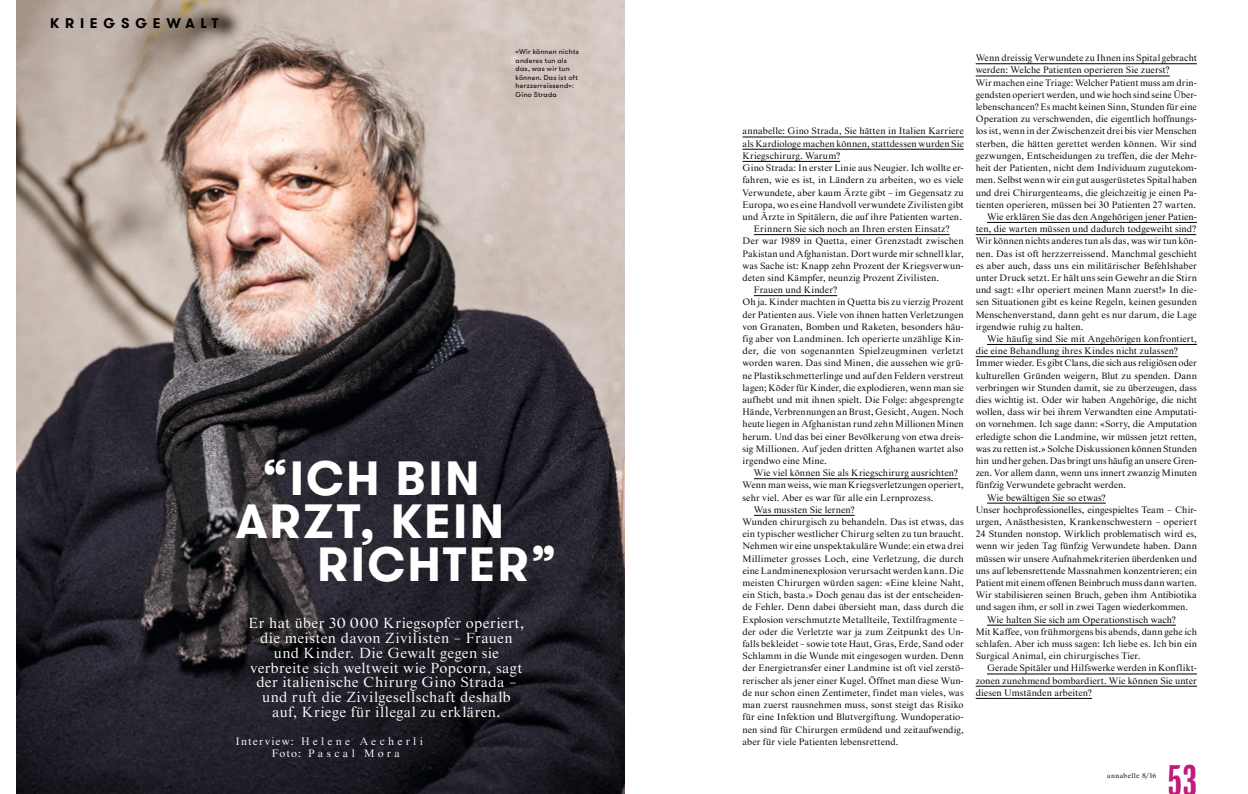
<style>
.page{position:relative;width:1248px;height:794px;background:#fff}
.page>*{position:absolute;margin:0;border:0;box-sizing:border-box;transform-origin:0 0}
.TI_Walsheim_48{font:700 48px "GT Walsheim";letter-spacing:.045em;color:#fff}
.Pagina_R{font:condensed 40.6px "Balboa";color:#c01a7b}
.LD_Starling_14_8{font:14.8px/14.8px "Starling";letter-spacing:.025em;color:#fff;text-align:center}
.Rubrik{font:700 14px "GT Walsheim";letter-spacing:.415em;color:#000}
.AU_Starling_11{font:11px/11.5px "Starling";letter-spacing:.29em;color:#fff}
.Interview_oE{font:9.5px/12.2px "Starling";letter-spacing:.005em;color:#000;text-align:justify}
.Interview_Frage_mE{font:9.5px/12.2px "Starling";letter-spacing:.005em;color:#000}
.Interview_Frage_oE{font:9.5px/12.2px "Starling";letter-spacing:.01em;color:#000;text-align:justify}
.LE_links_7{font:7px/8.5px "GT Walsheim";letter-spacing:.035em;color:#000}
.Pagina_R-2{font:7px "Starling";letter-spacing:.06em;color:#000}
</style>
<div class="page">
<img style="left:17px;top:0;width:607px;height:794px">
<hr style="left:742px;top:137px;width:221px;height:1px;background:#000">
<hr style="left:742px;top:149px;width:221px;height:1px;background:#000">
<hr style="left:742px;top:161px;width:98px;height:1px;background:#000">
<hr style="left:753px;top:234px;width:196px;height:1px;background:#000">
<hr style="left:753px;top:295px;width:84px;height:1px;background:#000">
<hr style="left:753px;top:478px;width:204px;height:1px;background:#000">
<hr style="left:753px;top:515px;width:101px;height:1px;background:#000">
<hr style="left:975px;top:64px;width:221px;height:1px;background:#000">
<hr style="left:975px;top:76px;width:194px;height:1px;background:#000">
<hr style="left:986px;top:222px;width:210px;height:1px;background:#000">
<hr style="left:975px;top:234px;width:221px;height:1px;background:#000">
<hr style="left:986px;top:344px;width:210px;height:1px;background:#000">
<hr style="left:975px;top:356px;width:202px;height:1px;background:#000">
<hr style="left:986px;top:503px;width:119px;height:1px;background:#000">
<hr style="left:986px;top:625px;width:189px;height:1px;background:#000">
<hr style="left:986px;top:674px;width:210px;height:1px;background:#000">
<hr style="left:975px;top:686px;width:221px;height:1px;background:#000">
<hr style="left:975px;top:698px;width:116px;height:1px;background:#000">
<p class="Rubrik" style="left:50px;top:13px;width:170px">KRIEGSGEWALT</p>
<p class="LE_links_7" style="left:515px;top:48px;width:65px">«Wir können nichts anderes tun als das, was wir tun können. Das ist oft herzzerreissend»:<br>Gino Strada</p>
<p class="TI_Walsheim_48" style="left:262px;top:447px;width:218px">“ICH BIN</p>
<p class="TI_Walsheim_48" style="left:236px;top:490px;width:270px">ARZT, KEIN</p>
<p class="TI_Walsheim_48" style="left:317px;top:533px;width:240px">RICHTER”</p>
<p class="LD_Starling_14_8" style="left:249px;top:616px;width:277px">Er hat über 30 000 Kriegsopfer operiert, die meisten davon Zivilisten – Frauen und Kinder. Die Gewalt gegen sie verbreite sich weltweit wie Popcorn, sagt der italienische Chirurg Gino Strada – und ruft die Zivilgesellschaft deshalb auf, Kriege für illegal zu erklären.</p>
<p class="AU_Starling_11" style="left:272px;top:736px;width:153px;text-indent:-36px">Interview: Helene Aecherli<br>Foto: Pascal Mora</p>
<p class="Interview_Frage_oE" style="left:742px;top:125px;width:223px">annabelle: Gino Strada, Sie hätten in Italien Karriere als Kardiologe machen können, stattdessen wurden Sie Kriegschirurg. Warum?</p>
<p class="Interview_oE" style="left:742px;top:162px;width:223px">Gino Strada: In erster Linie aus Neugier. Ich wollte er&shy;fahren, wie es ist, in Ländern zu arbeiten, wo es viele Verwundete, aber kaum Ärzte gibt – im Gegensatz zu Europa, wo es eine Handvoll verwundete Zivilisten gibt und Ärzte in Spitälern, die auf ihre Patienten warten.</p>
<p class="Interview_Frage_mE" style="left:753px;top:223px;width:197px">Erinnern Sie sich noch an Ihren ersten Einsatz?</p>
<p class="Interview_oE" style="left:742px;top:235px;width:223px">Der war 1989 in Quetta, einer Grenzstadt zwischen Pakistan und Afghanistan. Dort wurde mir schnell klar, was Sache ist: Knapp zehn Prozent der Kriegsverwun&shy;deten sind Kämpfer, neunzig Prozent Zivilisten.</p>
<p class="Interview_Frage_mE" style="left:753px;top:284px;width:85px">Frauen und Kinder?</p>
<p class="Interview_oE" style="left:742px;top:296px;width:223px">Oh ja. Kinder machten in Quetta bis zu vierzig Prozent der Patienten aus. Viele von ihnen hatten Verletzungen von Granaten, Bomben und Raketen, besonders häu&shy;fig aber von Landminen. Ich operierte unzählige Kin&shy;der, die von sogenannten Spielzeugminen verletzt worden waren. Das sind Minen, die aussehen wie grü&shy;ne Plastikschmetterlinge und auf den Feldern verstreut lagen; Köder für Kinder, die explodieren, wenn man sie aufhebt und mit ihnen spielt. Die Folge: abgesprengte Hände, Verbrennungen an Brust, Gesicht, Augen. Noch heute liegen in Afghanistan rund zehn Millionen Minen herum. Und das bei einer Bevölkerung von etwa dreis&shy;sig Millionen. Auf jeden dritten Afghanen wartet also irgendwo eine Mine.</p>
<p class="Interview_Frage_mE" style="left:753px;top:467px;width:205px">Wie viel können Sie als Kriegschirurg ausrichten?</p>
<p class="Interview_oE" style="left:742px;top:479px;width:223px">Wenn man weiss, wie man Kriegsverletzungen operiert, sehr viel. Aber es war für alle ein Lernprozess.</p>
<p class="Interview_Frage_mE" style="left:753px;top:504px;width:102px">Was mussten Sie lernen?</p>
<p class="Interview_oE" style="left:742px;top:516px;width:223px">Wunden chirurgisch zu behandeln. Das ist etwas, das ein typischer westlicher Chirurg selten zu tun braucht.<br>Nehmen wir eine unspektakuläre Wunde: ein etwa drei Millimeter grosses Loch, eine Verletzung, die durch eine Landminenexplosion verursacht werden kann. Die meisten Chirurgen würden sagen: «Eine kleine Naht, ein Stich, basta.» Doch genau das ist der entscheiden&shy;de Fehler. Denn dabei übersieht man, dass durch die Explosion verschmutzte Metallteile, Textilfragmente – der oder die Verletzte war ja zum Zeitpunkt des Un&shy;falls bekleidet – sowie tote Haut, Gras, Erde, Sand oder Schlamm in die Wunde mit eingesogen wurden. Denn der Energietransfer einer Landmine ist oft viel zerstö&shy;rerischer als jener einer Kugel. Öffnet man diese Wun&shy;de nur schon einen Zentimeter, findet man vieles, was man zuerst rausnehmen muss, sonst steigt das Risiko für eine Infektion und Blutvergiftung. Wundoperatio&shy;nen sind für Chirurgen ermüdend und zeitaufwendig, aber für viele Patienten lebensrettend.</p>
<p class="Interview_Frage_mE" style="left:975px;top:52px;width:223px">Wenn dreissig Verwundete zu Ihnen ins Spital gebracht werden: Welche Patienten operieren Sie zuerst?</p>
<p class="Interview_oE" style="left:975px;top:77px;width:223px">Wir machen eine Triage: Welcher Patient muss am drin&shy;gendsten operiert werden, und wie hoch sind seine Über&shy;lebenschancen? Es macht keinen Sinn, Stunden für eine Operation zu verschwenden, die eigentlich hoffnungs&shy;los ist, wenn in der Zwischenzeit drei bis vier Menschen sterben, die hätten gerettet werden können. Wir sind gezwungen, Entscheidungen zu treffen, die der Mehr&shy;heit der Patienten, nicht dem Individuum zugutekom&shy;men. Selbst wenn wir ein gut ausgerüstetes Spital haben und drei Chirurgenteams, die gleichzeitig je einen Pa&shy;tienten operieren, müssen bei 30 Patienten 27 warten.</p>
<p class="Interview_Frage_mE" style="left:975px;top:211px;width:223px;text-align:right">Wie erklären Sie das den Angehörigen jener Patien&shy;ten, die warten müssen und dadurch todgeweiht sind?</p>
<p class="Interview_oE" style="left:975px;top:235px;width:223px">Wir können nichts anderes tun als das, was wir tun kön&shy;nen. Das ist oft herzzerreissend. Manchmal geschieht es aber auch, dass uns ein militärischer Befehlshaber unter Druck setzt. Er hält uns sein Gewehr an die Stirn und sagt: «Ihr operiert meinen Mann zuerst!» In die&shy;sen Situationen gibt es keine Regeln, keinen gesunden Menschenverstand, dann geht es nur darum, die Lage irgendwie ruhig zu halten.</p>
<p class="Interview_Frage_mE" style="left:975px;top:333px;width:223px;text-indent:11px">Wie häufig sind Sie mit Angehörigen konfrontiert, die eine Behandlung ihres Kindes nicht zulassen?</p>
<p class="Interview_oE" style="left:975px;top:357px;width:223px">Immer wieder. Es gibt Clans, die sich aus religiösen oder kulturellen Gründen weigern, Blut zu spenden. Dann verbringen wir Stunden damit, sie zu überzeugen, dass dies wichtig ist. Oder wir haben Angehörige, die nicht wollen, dass wir bei ihrem Verwandten eine Amputati&shy;on vornehmen. Ich sage dann: «Sorry, die Amputation erledigte schon die Landmine, wir müssen jetzt retten, was zu retten ist.» Solche Diskussionen können Stunden hin und her gehen. Das bringt uns häufig an unsere Gren&shy;zen. Vor allem dann, wenn uns innert zwanzig Minuten fünfzig Verwundete gebracht werden.</p>
<p class="Interview_Frage_mE" style="left:986px;top:491px;width:120px">Wie bewältigen Sie so etwas?</p>
<p class="Interview_oE" style="left:975px;top:504px;width:223px">Unser hochprofessionelles, eingespieltes Team – Chir&shy;urgen, Anästhesisten, Krankenschwestern – operiert 24 Stunden nonstop. Wirklich problematisch wird es, wenn wir jeden Tag fünfzig Verwundete haben. Dann müssen wir unsere Aufnahmekriterien überdenken und uns auf lebensrettende Massnahmen konzentrieren; ein Patient mit einem offenen Beinbruch muss dann warten.<br>Wir stabilisieren seinen Bruch, geben ihm Antibiotika und sagen ihm, er soll in zwei Tagen wiederkommen.</p>
<p class="Interview_Frage_mE" style="left:986px;top:613px;width:190px">Wie halten Sie sich am Operationstisch wach?</p>
<p class="Interview_oE" style="left:975px;top:626px;width:223px">Mit Kaffee, von frühmorgens bis abends, dann gehe ich schlafen. Aber ich muss sagen: Ich liebe es. Ich bin ein Surgical Animal, ein chirurgisches Tier.</p>
<p class="Interview_Frage_mE" style="left:975px;top:662px;width:223px;text-align:justify;text-indent:11px">Gerade Spitäler und Hilfswerke werden in Konflikt&shy;zonen zunehmend bombardiert. Wie können Sie unter diesen Umständen arbeiten?</p>
<p class="Pagina_R-2" style="left:1107px;top:771px;width:51px">annabelle 8/16</p>
<p class="Pagina_R" style="left:1167px;top:760px;width:31px">53</p>
</div>
